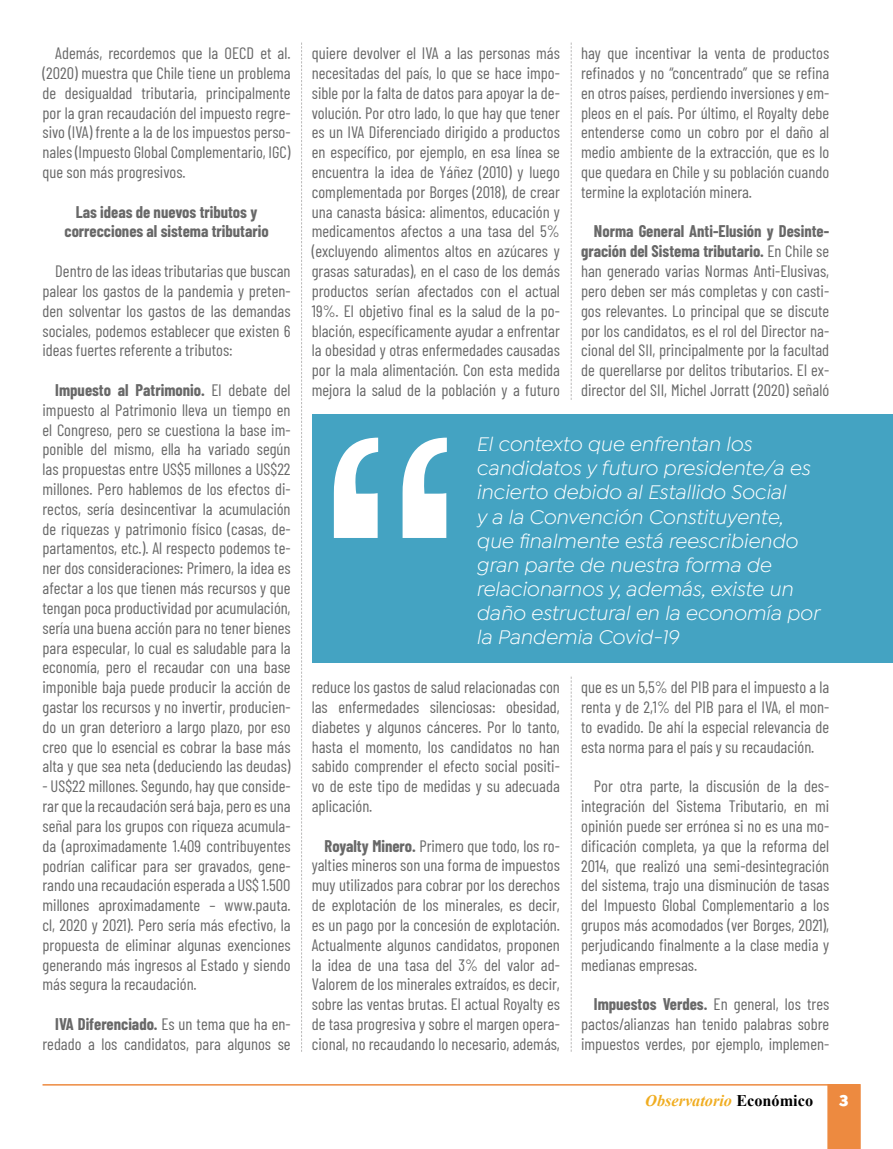
<style>
.page{position:relative;width:893px;height:1149px;background:#fff}
.page>*{position:absolute;margin:0;border:0;box-sizing:border-box;transform-origin:0 0}
.t1{font:italic 21px/24px "Isidora Sans";color:#fff}
.t2{font:16.5px/19.8px "Barlow Condensed";color:#686868;text-align:justify}
.t3{font:700 16.5px/19.8px "Barlow Condensed";color:#686868;text-align:center}
.t4{font:italic 700 16.2px "Times New Roman";color:#f0ad21}
.t5{font:900 16.2px "Isidora Sans";color:#fff}
.s1{font-weight:700}
.s2{font-style:normal;color:#000}
</style>
<div class="page">
<div style="left:827px;top:1084px;width:34px;height:64px;background:#ed8a40"></div>
<hr style="left:43px;top:1083px;width:785px;height:2px;background:#ed8a40">
<div style="left:312px;top:415px;width:581px;height:247px;background:#44a3c2"></div>
<svg style="left:334px;top:437px;width:113px;height:101px"></svg>
<svg style="left:301px;top:43px;width:1px;height:1008px"></svg>
<svg style="left:571px;top:43px;width:1px;height:357px"></svg>
<svg style="left:571px;top:676px;width:1px;height:375px"></svg>
<p class="t2" style="left:43px;top:42px;width:250px;text-indent:13px">Además, recordemos que la OECD et al. (2020) muestra que Chile tiene un problema de desigualdad tributaria, principalmente por la gran recaudación del impuesto regre&shy;sivo (IVA) frente a la de los impuestos perso&shy;nales (Impuesto Global Complementario, IGC) que son más progresivos.</p>
<p class="t3" style="left:64px;top:201px;width:206px">Las ideas de nuevos tributos y correcciones al sistema tributario</p>
<p class="t2" style="left:43px;top:260px;width:250px;text-indent:13px">Dentro de las ideas tributarias que buscan palear los gastos de la pandemia y preten&shy;den solventar los gastos de las demandas sociales, podemos establecer que existen 6 ideas fuertes referente a tributos:</p>
<p class="t2" style="left:43px;top:379px;width:250px;text-indent:13px"><span class="s1">Impuesto al Patrimonio.</span> El debate del impuesto al Patrimonio lleva un tiempo en el Congreso, pero se cuestiona la base im&shy;ponible del mismo, ella ha variado según las propuestas entre US$5 millones a US$22 millones. Pero hablemos de los efectos di&shy;rectos, sería desincentivar la acumulación de riquezas y patrimonio físico (casas, de&shy;partamentos, etc.). Al respecto podemos te&shy;ner dos consideraciones: Primero, la idea es afectar a los que tienen más recursos y que tengan poca productividad por acumulación, sería una buena acción para no tener bienes para especular, lo cual es saludable para la economía, pero el recaudar con una base imponible baja puede producir la acción de gastar los recursos y no invertir, producien&shy;do un gran deterioro a largo plazo, por eso creo que lo esencial es cobrar la base más alta y que sea neta (deduciendo las deudas)</p>
<p class="t2" style="left:43px;top:775px;width:250px">- US$22 millones. Segundo, hay que conside&shy;rar que la recaudación será baja, pero es una señal para los grupos con riqueza acumula&shy;da (aproximadamente 1.409 contribuyentes podrían calificar para ser gravados, gene&shy;rando una recaudación esperada a US$ 1.500 millones aproximadamente – www.pauta. cl, 2020 y 2021). Pero sería más efectivo, la propuesta de eliminar algunas exenciones generando más ingresos al Estado y siendo más segura la recaudación.</p>
<p class="t2" style="left:43px;top:1012px;width:250px;text-align:right"><span class="s1">IVA Diferenciado.</span> Es un tema que ha en&shy;redado a los candidatos, para algunos se</p>
<p class="t2" style="left:312px;top:42px;width:250px">quiere devolver el IVA a las personas más necesitadas del país, lo que se hace impo&shy;sible por la falta de datos para apoyar la de&shy;volución. Por otro lado, lo que hay que tener es un IVA Diferenciado dirigido a productos en específico, por ejemplo, en esa línea se encuentra la idea de Yáñez (2010) y luego complementada por Borges (2018), de crear una canasta básica: alimentos, educación y medicamentos afectos a una tasa del 5% (excluyendo alimentos altos en azúcares y grasas saturadas), en el caso de los demás productos serían afectados con el actual 19%. El objetivo final es la salud de la po&shy;blación, específicamente ayudar a enfrentar la obesidad y otras enfermedades causadas por la mala alimentación. Con esta medida mejora la salud de la población y a futuro</p>
<p class="t1" style="left:476px;top:432px;width:345px">El contexto que enfrentan los candidatos y futuro presidente/a es incierto debido al Estallido Social<br>y a la Convención Constituyente, que finalmente está reescribiendo gran parte de nuestra forma de relacionarnos y, además, existe un daño estructural en la economía por la Pandemia Covid-19</p>
<p class="t2" style="left:312px;top:676px;width:250px">reduce los gastos de salud relacionadas con las enfermedades silenciosas: obesidad, diabetes y algunos cánceres. Por lo tanto, hasta el momento, los candidatos no han sabido comprender el efecto social positi&shy;vo de este tipo de medidas y su adecuada aplicación.</p>
<p class="t2" style="left:312px;top:834px;width:250px;text-indent:13px"><span class="s1">Royalty Minero.</span> Primero que todo, los ro&shy;yalties mineros son una forma de impuestos muy utilizados para cobrar por los derechos de explotación de los minerales, es decir, es un pago por la concesión de explotación.<br>Actualmente algunos candidatos, proponen la idea de una tasa del 3% del valor ad-Valorem de los minerales extraídos, es decir, sobre las ventas brutas. El actual Royalty es de tasa progresiva y sobre el margen opera&shy;cional, no recaudando lo necesario, además,</p>
<p class="t2" style="left:581px;top:42px;width:250px">hay que incentivar la venta de productos refinados y no “concentrado” que se refina en otros países, perdiendo inversiones y em&shy;pleos en el país. Por último, el Royalty debe entenderse como un cobro por el daño al medio ambiente de la extracción, que es lo que quedara en Chile y su población cuando termine la explotación minera.</p>
<p class="t2" style="left:581px;top:220px;width:250px;text-indent:13px"><span class="s1">Norma General Anti-Elusión y Desinte&shy;gración del Sistema tributario.</span> En Chile se han generado varias Normas Anti-Elusivas, pero deben ser más completas y con casti&shy;gos relevantes. Lo principal que se discute por los candidatos, es el rol del Director na&shy;cional del SII, principalmente por la facultad de querellarse por delitos tributarios. El ex&shy;director del SII, Michel Jorratt (2020) señaló</p>
<p class="t2" style="left:581px;top:676px;width:250px">que es un 5,5% del PIB para el impuesto a la renta y de 2,1% del PIB para el IVA, el mon&shy;to evadido. De ahí la especial relevancia de esta norma para el país y su recaudación.</p>
<p class="t2" style="left:581px;top:775px;width:250px;text-indent:13px">Por otra parte, la discusión de la des&shy;integración del Sistema Tributario, en mi opinión puede ser errónea si no es una mo&shy;dificación completa, ya que la reforma del 2014, que realizó una semi-desintegración del sistema, trajo una disminución de tasas del Impuesto Global Complementario a los grupos más acomodados (ver Borges, 2021), perjudicando finalmente a la clase media y medianas empresas.</p>
<p class="t2" style="left:581px;top:992px;width:250px;text-indent:13px"><span class="s1">Impuestos Verdes.</span> En general, los tres pactos/alianzas han tenido palabras sobre impuestos verdes, por ejemplo, implemen-</p>
<p class="t4" style="left:645px;top:1088px;width:169px">Observatorio <span class="s2">Económico</span></p>
<p class="t5" style="left:839px;top:1089px;width:11px">3</p>
</div>
